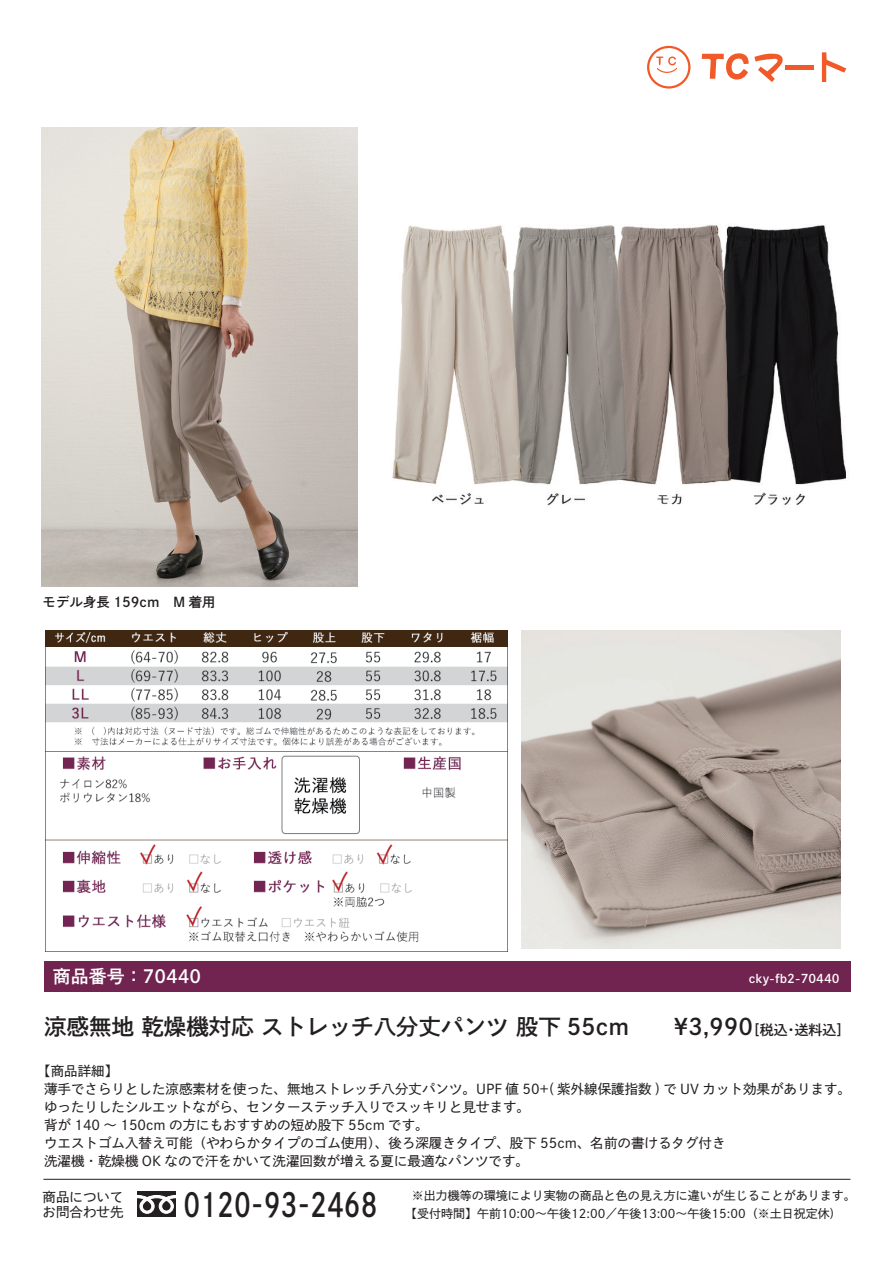
<style>
.page{position:relative;width:893px;height:1263px;background:#fff}
.page>*{position:absolute;margin:0;border:0;box-sizing:border-box;transform-origin:0 0}
.t1{font:32.55px "DNP Shuei Go Kin Std B";color:#231f20;scale:.8 1}
.t2{font:22.5px "DNP Shuei Go Kin Std B";color:#231f20}
.t3{font:18px "DNP Shuei Go Kin Std B";color:#fff}
.t4{font:13.95px "DNP Shuei Go Kin Std B";color:#231f20}
.t5{font:13.5px/18px "DNP Shuei Go Kin Std M";color:#231f20}
.t6{font:13.5px "DNP Shuei Go Kin Std B";color:#231f20}
.t7{font:12px "DNP Shuei Go Kin Std M";color:#231f20}
.t8{font:12px "DNP Shuei Go Kin Std B";color:#fff}
.s1{font-size:22.5px}
</style>
<div class="page">
<img style="left:392px;top:225px;width:454px;height:281px">
<img style="left:522px;top:630px;width:318px;height:319px">
<img style="left:46px;top:630px;width:462px;height:321px">
<img style="left:41px;top:128px;width:317px;height:458px">
<div style="left:44px;top:961px;width:806px;height:31px;background:#712450"></div>
<div style="left:137px;top:1191px;width:39px;height:26px;background:#231f20"></div>
<svg style="left:137px;top:1195px;width:39px;height:19px"></svg>
<hr style="left:43px;top:1179px;width:807px;height:1px;background:#231f20">
<svg style="left:822px;top:52px;width:24px;height:30px"></svg>
<svg style="left:702px;top:53px;width:81px;height:29px"></svg>
<div style="left:785px;top:65px;width:28px;height:5px;background:#f15929"></div>
<svg style="left:647px;top:46px;width:43px;height:43px"></svg>
<div style="left:649px;top:48px;width:39px;height:38px;background:#fff;border-radius:50%"></div>
<svg style="left:656px;top:56px;width:21px;height:17px"></svg>
<p class="t6" style="left:43px;top:592px;width:175px">モデル身長 159cm　M 着用</p>
<h3 class="t3" style="left:53px;top:964px;width:150px">商品番号：70440</h3>
<p class="t8" style="left:749px;top:970px;width:92px">cky-fb2-70440</p>
<h2 class="t2" style="left:44px;top:1011px;width:587px">涼感無地 乾燥機対応 ストレッチ八分丈パンツ 股下 55cm</h2>
<p class="t4" style="left:674px;top:1020px;width:178px"><span class="s1">¥3,990</span>［税込・送料込］</p>
<p class="t5" style="left:44px;top:1062px;width:808px;text-indent:-7px">【商品詳細】<br>薄手でさらりとした涼感素材を使った、無地ストレッチ八分丈パンツ。UPF 値 50+( 紫外線保護指数 ) で UV カット効果があります。ゆったりしたシルエットながら、センターステッチ入りでスッキリと見せます。<br>背が 140 ～ 150cm の方にもおすすめの短め股下 55cm です。<br>ウエストゴム入替え可能（やわらかタイプのゴム使用）、後ろ深履きタイプ、股下 55cm、名前の書けるタグ付き<br>洗濯機・乾燥機 OK なので汗をかいて洗濯回数が増える夏に最適なパンツです。</p>
<p class="t5" style="left:43px;top:1189px;width:82px;line-height:15px">商品についてお問合わせ先</p>
<h1 class="t1" style="left:184px;top:1182px;width:244px">0120-93-2468</h1>
<p class="t7" style="left:412px;top:1188px;width:445px">※出力機等の環境により実物の商品と色の見え方に違いが生じることがあります。</p>
<p class="t7" style="left:411px;top:1205px;width:436px">【受付時間】午前10:00～午後12:00／午後13:00～午後15:00（※土日祝定休)　</p>
</div>
